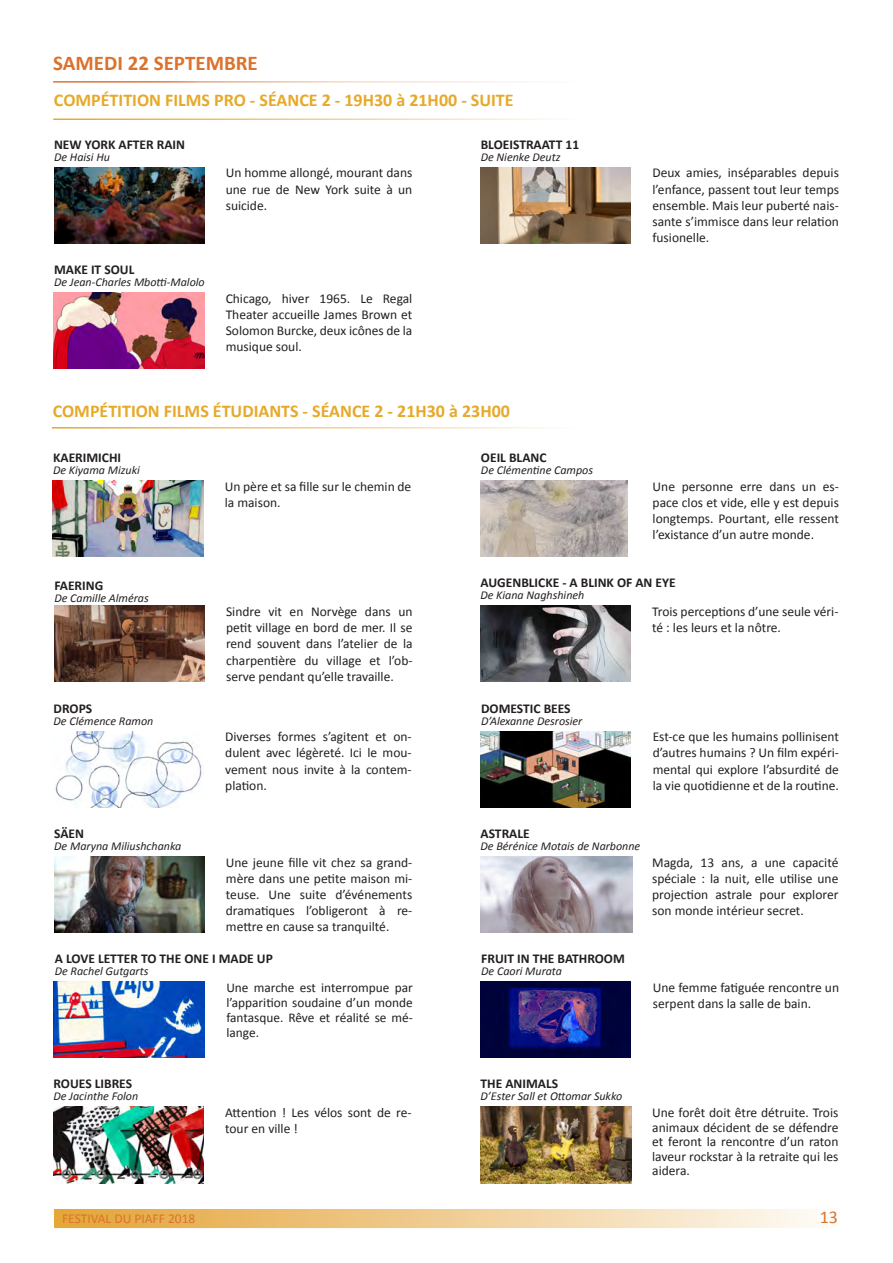
<style>
.page{position:relative;width:893px;height:1263px;background:#fff}
.page>*{position:absolute;margin:0;border:0;box-sizing:border-box;transform-origin:0 0}
.t1{font:700 21px "Calibri";color:#db722e}
.t2{font:700 18px "Calibri";color:#e6a92a}
.t3{font:18px "Calibri";color:#db722e}
.t4{font:13.5px/16.2px "Calibri";color:#231f20;text-align:justify}
.t5{font:700 13.5px "Calibri";color:#231f20}
.t6{font:13.5px "Calibri";color:#db722e}
.t7{font:13.35px/15px "Calibri";color:#231f20;text-align:justify}
.t8{font:italic 12px "Calibri";color:#231f20}
</style>
<div class="page">
<div style="left:55px;top:1210px;width:785px;height:17px;background:linear-gradient(to right,#e4a335,#fefaf6)"></div>
<div style="left:54px;top:1209px;width:787px;height:19px;border:2px solid #fff"></div>
<img style="left:54px;top:167px;width:150px;height:76px">
<img style="left:54px;top:292px;width:150px;height:77px">
<img style="left:481px;top:167px;width:150px;height:76px">
<img style="left:55px;top:606px;width:149px;height:76px">
<img style="left:53px;top:480px;width:150px;height:77px">
<img style="left:55px;top:731px;width:147px;height:76px">
<img style="left:54px;top:856px;width:150px;height:76px">
<img style="left:53px;top:982px;width:152px;height:76px">
<img style="left:53px;top:1107px;width:150px;height:76px">
<img style="left:480px;top:480px;width:147px;height:77px">
<img style="left:480px;top:606px;width:150px;height:76px">
<img style="left:480px;top:731px;width:151px;height:76px">
<img style="left:480px;top:856px;width:152px;height:76px">
<img style="left:480px;top:982px;width:151px;height:76px">
<img style="left:480px;top:1107px;width:151px;height:76px">
<p class="t1" style="left:53px;top:49px;width:206px">SAMEDI 22 SEPTEMBRE</p>
<p class="t2" style="left:54px;top:89px;width:461px">COMPÉTITION FILMS PRO - SÉANCE 2 - 19H30 à 21H00 - SUITE</p>
<p class="t5" style="left:54px;top:136px;width:133px">NEW YORK AFTER RAIN</p>
<p class="t8" style="left:54px;top:148px;width:57px">De Haisi Hu</p>
<p class="t4" style="left:226px;top:165px;width:188px">Un homme allongé, mourant dans une rue de New York suite à un suicide.</p>
<p class="t5" style="left:54px;top:261px;width:82px">MAKE IT SOUL</p>
<p class="t8" style="left:54px;top:274px;width:152px">De Jean-Charles Mbotti-Malolo</p>
<p class="t4" style="left:226px;top:290px;width:188px">Chicago, hiver 1965. Le Regal Theater accueille James Brown et Solomon Burcke, deux icônes de la musique soul.</p>
<p class="t5" style="left:481px;top:135px;width:100px">BLOEISTRAATT 11</p>
<p class="t8" style="left:481px;top:148px;width:81px">De Nienke Deutz</p>
<p class="t2" style="left:53px;top:400px;width:459px">COMPÉTITION FILMS ÉTUDIANTS - SÉANCE 2 - 21H30 à 23H00</p>
<p class="t5" style="left:53px;top:449px;width:70px">KAERIMICHI</p>
<p class="t8" style="left:53px;top:462px;width:88px">De Kiyama Mizuki</p>
<p class="t4" style="left:225px;top:478px;width:188px">Un père et sa fille sur le chemin de la maison.</p>
<p class="t5" style="left:481px;top:449px;width:67px">OEIL BLANC</p>
<p class="t8" style="left:481px;top:462px;width:114px">De Clémentine Campos</p>
<p class="t4" style="left:652px;top:165px;width:188px">Deux amies, inséparables depuis l’enfance, passent tout leur temps ensemble. Mais leur puberté nais&shy;sante s’immisce dans leur relation fusionelle.</p>
<p class="t4" style="left:653px;top:478px;width:188px">Une personne erre dans un es&shy;pace clos et vide, elle y est depuis longtemps. Pourtant, elle ressent l’existance d’un autre monde.</p>
<p class="t5" style="left:54px;top:577px;width:50px">FAERING</p>
<p class="t8" style="left:54px;top:590px;width:96px">De Camille Alméras</p>
<p class="t4" style="left:226px;top:603px;width:188px">Sindre vit en Norvège dans un petit village en bord de mer. Il se rend souvent dans l’atelier de la charpentière du village et l’ob&shy;serve pendant qu’elle travaille.</p>
<p class="t5" style="left:480px;top:574px;width:197px">AUGENBLICKE - A BLINK OF AN EYE</p>
<p class="t8" style="left:480px;top:587px;width:105px">De Kiana Naghshineh</p>
<p class="t4" style="left:652px;top:603px;width:188px">Trois perceptions d’une seule véri&shy;té : les leurs et la nôtre.</p>
<p class="t5" style="left:54px;top:699px;width:40px">DROPS</p>
<p class="t8" style="left:54px;top:712px;width:101px">De Clémence Ramon</p>
<p class="t5" style="left:481px;top:699px;width:91px">DOMESTIC BEES</p>
<p class="t8" style="left:481px;top:712px;width:103px">D’Alexanne Desrosier</p>
<p class="t4" style="left:225px;top:729px;width:188px">Diverses formes s’agitent et on&shy;dulent avec légèreté. Ici le mou&shy;vement nous invite à la contem&shy;plation.</p>
<p class="t4" style="left:653px;top:729px;width:188px">Est-ce que les humains pollinisent d’autres humains ? Un film expéri&shy;mental qui explore l’absurdité de la vie quotidienne et de la routine.</p>
<p class="t5" style="left:54px;top:825px;width:31px">SÄEN</p>
<p class="t8" style="left:54px;top:838px;width:129px">De Maryna Miliushchanka</p>
<p class="t5" style="left:481px;top:825px;width:51px">ASTRALE</p>
<p class="t8" style="left:481px;top:838px;width:161px">De Bérénice Motais de Narbonne</p>
<p class="t4" style="left:226px;top:854px;width:188px">Une jeune fille vit chez sa grand&shy;mère dans une petite maison mi&shy;teuse. Une suite d’événements dramatiques l’obligeront à re&shy;mettre en cause sa tranquilté.</p>
<p class="t4" style="left:652px;top:854px;width:188px">Magda, 13 ans, a une capacité spéciale : la nuit, elle utilise une projection astrale pour explorer son monde intérieur secret.</p>
<p class="t5" style="left:55px;top:950px;width:220px">A LOVE LETTER TO THE ONE I MADE UP</p>
<p class="t8" style="left:55px;top:963px;width:95px">De Rachel Gutgarts</p>
<p class="t7" style="left:226px;top:980px;width:188px">Une marche est interrompue par l’apparition soudaine d’un monde fantasque. Rêve et réalité se mé&shy;lange.</p>
<p class="t5" style="left:481px;top:950px;width:145px">FRUIT IN THE BATHROOM</p>
<p class="t8" style="left:481px;top:963px;width:82px">De Caori Murata</p>
<p class="t4" style="left:653px;top:979px;width:188px">Une femme fatiguée rencontre un serpent dans la salle de bain.</p>
<p class="t5" style="left:53px;top:1075px;width:80px">ROUES LIBRES</p>
<p class="t8" style="left:53px;top:1088px;width:86px">De Jacinthe Folon</p>
<p class="t5" style="left:481px;top:1075px;width:79px">THE ANIMALS</p>
<p class="t8" style="left:481px;top:1088px;width:143px">D’Ester Sall et Ottomar Sukko</p>
<p class="t4" style="left:225px;top:1104px;width:188px">Attention ! Les vélos sont de re&shy;tour en ville !</p>
<p class="t4" style="left:652px;top:1105px;width:188px;line-height:14.5px">Une forêt doit être détruite. Trois animaux décident de se défendre et feront la rencontre d’un raton laveur rockstar à la retraite qui les aidera.</p>
<p class="t6" style="left:62px;top:1210px;width:135px">FESTIVAL DU PIAFF 2018</p>
<p class="t3" style="left:820px;top:1206px;width:20px">13</p>
</div>
